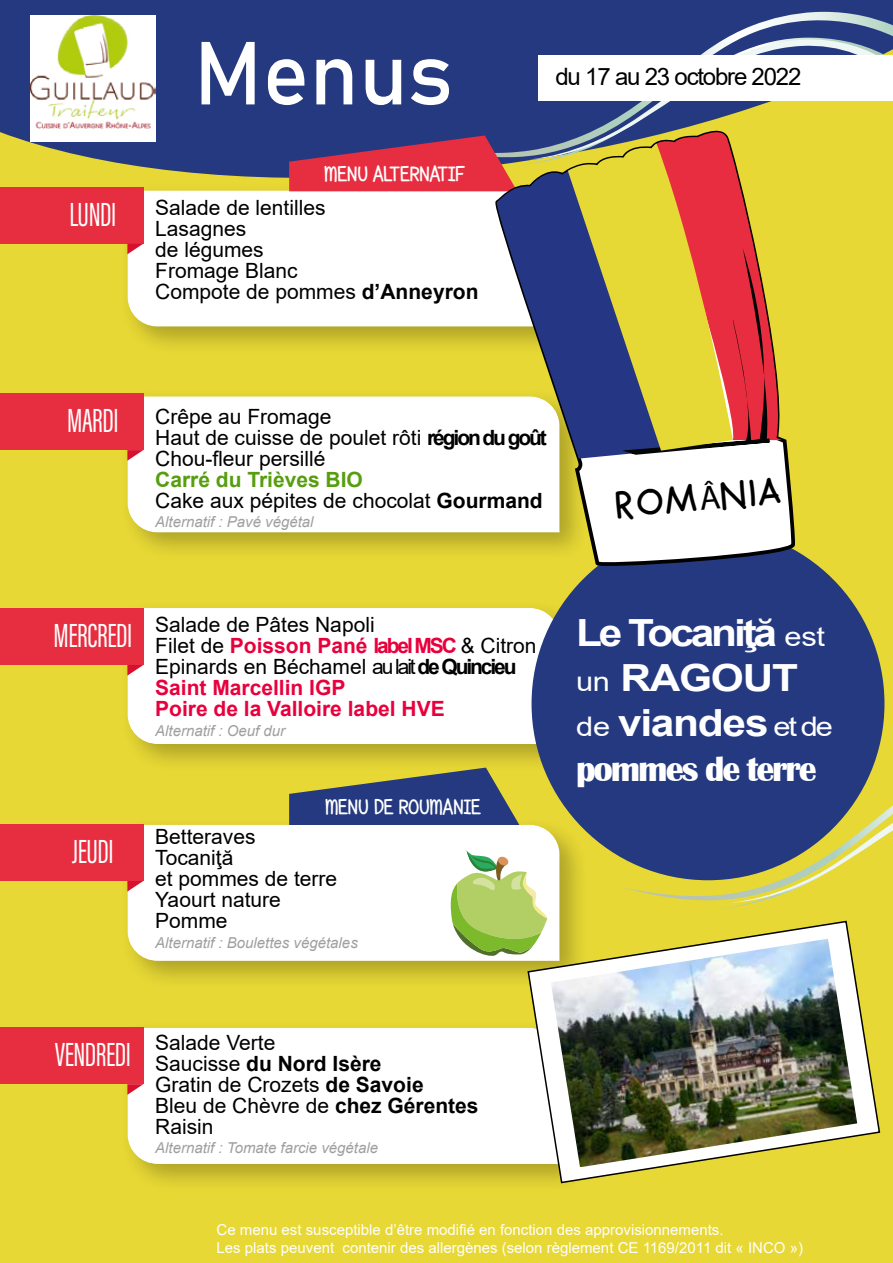
<style>
.page{position:relative;width:893px;height:1263px;background:#e7d835}
.page>*{position:absolute;margin:0;border:0;box-sizing:border-box;transform-origin:0 0}
.t1{font:700 37.5px/45px "Arial";letter-spacing:-.03em;color:#fff;scale:1.13 1}
.t2{font:700 36px "Britannic";letter-spacing:-.06em;color:#fff}
.t3{font:34.5px "Acumin Variable Concept";letter-spacing:-.015em;color:#fff;scale:.91 1}
.t4{font:34.35px "Futura Hand";color:#000}
.t5{font:24px "Arial";letter-spacing:-.05em;color:#000}
.t6{font:21px/21px "Arial";color:#000}
.t7{font:700 21px/21px "Arial";color:#e8003d}
.t8{font:21px "Candy Round BTN Bold";color:#fff}
.t9{font:15px/18px "Arial";color:#fff}
.t10{font:italic 15px "Arial";color:#9f9f9f}
.s1{font-weight:700}
.s2{font-weight:700;color:#579e0f}
.s3{font-family:"Myriad Pro"}
.s4{font-weight:400;color:#000}
.s5{color:#000}
.s6{font-weight:400;font-size:27px}
</style>
<div class="page">
<svg style="left:0;top:0;width:893px;height:178px;background:#394a78"></svg>
<svg style="left:419px;top:12px;width:474px;height:123px;background:#304486"></svg>
<img style="left:30px;top:16px;width:126px;height:7px">
<svg style="left:622px;top:782px;width:271px;height:127px"></svg>
<svg style="left:0;top:23px;width:255px;height:126px;background:#909aae"></svg>
<svg style="left:268px;top:59px;width:36px;height:46px;background:#a2abc9"></svg>
<svg style="left:316px;top:59px;width:36px;height:45px;background:#9ba4c5"></svg>
<svg style="left:366px;top:60px;width:35px;height:45px;background:#9da6c6"></svg>
<svg style="left:411px;top:59px;width:38px;height:46px;background:#96a0c2"></svg>
<div style="left:119px;top:182px;width:470px;height:174px;background:#000;opacity:.25"></div>
<div style="left:122px;top:185px;width:438px;height:144px;background:#fff"></div>
<div style="left:119px;top:388px;width:470px;height:174px;background:#000;opacity:.25"></div>
<div style="left:126px;top:396px;width:434px;height:139px;background:#fff"></div>
<div style="left:119px;top:600px;width:470px;height:173px;background:#000;opacity:.25"></div>
<div style="left:126px;top:607px;width:434px;height:140px;background:#fff"></div>
<div style="left:119px;top:817px;width:470px;height:173px;background:#000;opacity:.25"></div>
<div style="left:126px;top:824px;width:434px;height:140px;background:#fff"></div>
<div style="left:119px;top:1020px;width:470px;height:173px;background:#000;opacity:.25"></div>
<div style="left:126px;top:1027px;width:434px;height:140px;background:#fff"></div>
<div style="left:0;top:1027px;width:143px;height:57px;background:#e72e40"></div>
<svg style="left:127px;top:1084px;width:16px;height:11px"></svg>
<div style="left:0;top:824px;width:143px;height:57px;background:#e72e40"></div>
<svg style="left:127px;top:881px;width:16px;height:10px"></svg>
<div style="left:0;top:608px;width:143px;height:57px;background:#e72e40"></div>
<svg style="left:127px;top:665px;width:16px;height:11px"></svg>
<div style="left:0;top:393px;width:143px;height:57px;background:#e72e40"></div>
<svg style="left:127px;top:450px;width:16px;height:11px"></svg>
<div style="left:0;top:187px;width:143px;height:57px;background:#e72e40"></div>
<svg style="left:127px;top:244px;width:16px;height:10px"></svg>
<svg style="left:288px;top:767px;width:233px;height:58px"></svg>
<svg style="left:289px;top:135px;width:204px;height:56px;background:#b8304f"></svg>
<svg style="left:450px;top:850px;width:97px;height:106px"></svg>
<div style="left:531px;top:527px;width:353px;height:353px;background:#243980;border-radius:50%"></div>
<svg style="left:527px;top:920px;width:354px;height:264px"></svg>
<img style="left:551px;top:939px;width:306px;height:228px">
<svg style="left:493px;top:126px;width:304px;height:441px"></svg>
<svg style="left:492px;top:165px;width:172px;height:294px"></svg>
<svg style="left:529px;top:39px;width:364px;height:418px"></svg>
<svg style="left:568px;top:144px;width:165px;height:307px"></svg>
<h3 class="t3" style="left:70px;top:190px;width:53px">LUNDI</h3>
<p class="t8" style="left:324px;top:161px;width:142px">MENU ALTERNATIF</p>
<p class="t6" style="left:155px;top:197px;width:325px">Salade de lentilles<br>Lasagnes<br>de légumes<br>Fromage Blanc<br>Compote de pommes <span class="s1">d’Anneyron</span></p>
<p class="t5" style="left:555px;top:60px;width:247px">du 17 au 23 octobre 2022</p>
<h3 class="t3" style="left:67px;top:397px;width:58px">MARDI</h3>
<p class="t6" style="left:155px;top:406px;width:393px">Crêpe au Fromage<br>Haut de cuisse de poulet rôti <span class="s1">région du goût<br></span>Chou-fleur persillé</p>
<p class="t6" style="left:155px;top:469px;width:389px"><span class="s2">Carré du Trièves BIO<br></span>Cake aux pépites de chocolat <span class="s1">Gourmand</span></p>
<p class="t10" style="left:155px;top:512px;width:160px">Alternatif : Pavé végétal</p>
<h3 class="t4" style="left:613px;top:488px;width:171px;rotate:-5deg">ROM<span class="s3">Â</span>NIA</h3>
<h3 class="t3" style="left:54px;top:611px;width:88px">MERCREDI</h3>
<p class="t7" style="left:155px;top:615px;width:383px"><span class="s4">Salade de Pâtes Napoli<br>Filet de</span> Poisson Pané label MSC <span class="s4">&amp; Citron<br>Epinards en Béchamel au lait</span> <span class="s5">de Quincieu<br></span>Saint Marcellin IGP<br>Poire de la Valloire label HVE</p>
<p class="t10" style="left:155px;top:721px;width:132px">Alternatif : Oeuf dur</p>
<h3 class="t3" style="left:72px;top:827px;width:47px">JEUDI</h3>
<p class="t8" style="left:325px;top:794px;width:157px">MENU DE ROUMANIE</p>
<p class="t6" style="left:155px;top:826px;width:184px">Betteraves<br>Tocaniţă<br>et pommes de terre<br>Yaourt nature<br>Pomme</p>
<p class="t10" style="left:155px;top:933px;width:204px">Alternatif : Boulettes végétales</p>
<h1 class="t1" style="left:576px;top:611px;width:229px">Le Tocaniţă <span class="s6">est un</span> RAGOUT <span class="s6">de</span> viandes <span class="s6">et de</span></h1>
<h2 class="t2" style="left:576px;top:749px;width:242px">pommes de terre</h2>
<h3 class="t3" style="left:55px;top:1031px;width:85px">VENDREDI</h3>
<p class="t6" style="left:155px;top:1032px;width:325px">Salade Verte<br>Saucisse <span class="s1">du Nord Isère<br></span>Gratin de Crozets <span class="s1">de Savoie<br></span>Bleu de Chèvre de <span class="s1">chez Gérentes<br></span>Raisin</p>
<p class="t10" style="left:155px;top:1138px;width:224px">Alternatif : Tomate farcie végétale</p>
<p class="t9" style="left:217px;top:1221px;width:588px">Ce menu est susceptible d’être modifié en fonction des approvisionnements.<br>Les plats peuvent contenir des allergènes (selon règlement CE 1169/2011 dit « INCO »)</p>
</div>
